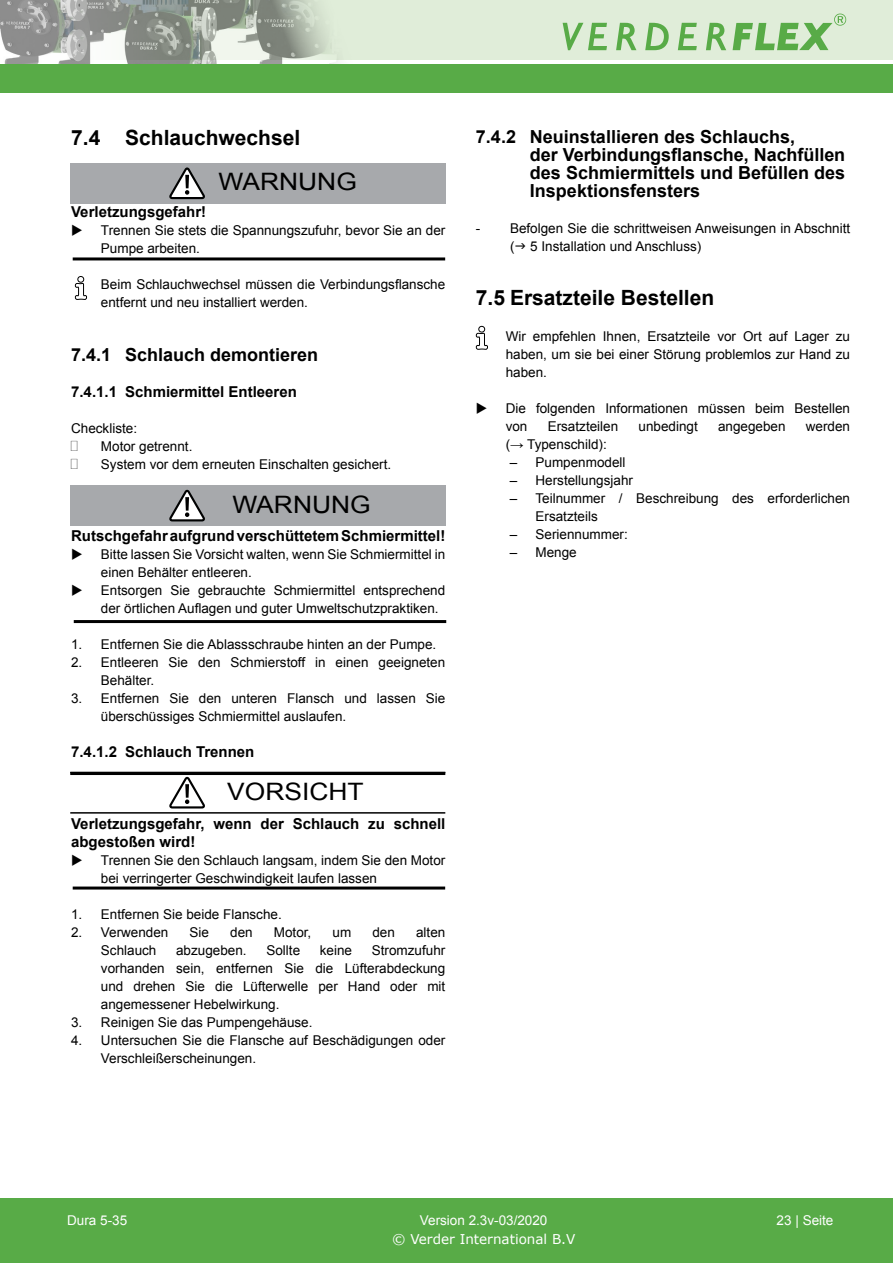
<style>
.page{position:relative;width:893px;height:1263px;background:#fff}
.page>*{position:absolute;margin:0;border:0;box-sizing:border-box;transform-origin:0 0}
.t1{font:24px "Arial";color:#000;scale:1.1 1}
.t2{font:700 21px "Arial";color:#000}
.t3{font:700 18px/18px "Arial";color:#000}
.t4{font:700 15px/18px "Arial";color:#000}
.t5{font:13.5px/18px "Arial";color:#000}
.t6{font:13.5px "Arial";color:#fff}
.t7{font:13.5px "Verdana";color:#fff}
</style>
<div class="page">
<div style="left:0;top:1198px;width:893px;height:65px;background:#58ab47"></div>
<div style="left:36px;top:0;width:857px;height:59px;background:#e0edd9"></div>
<div style="left:0;top:64px;width:893px;height:29px;background:#58ab47"></div>
<svg style="left:0;top:0;width:697px;height:64px"></svg>
<svg style="left:706px;top:23px;width:20px;height:27px"></svg>
<svg style="left:733px;top:14px;width:113px;height:36px"></svg>
<div style="left:70px;top:163px;width:375px;height:40px;background:#a7a9ac"></div>
<svg style="left:170px;top:167px;width:35px;height:33px"></svg>
<hr style="left:73px;top:257px;width:372px;height:3px;background:#000">
<svg style="left:75px;top:276px;width:12px;height:24px"></svg>
<div style="left:70px;top:485px;width:375px;height:41px;background:#a7a9ac"></div>
<svg style="left:170px;top:489px;width:35px;height:33px"></svg>
<hr style="left:74px;top:620px;width:372px;height:3px;background:#000">
<hr style="left:73px;top:886px;width:372px;height:3px;background:#000">
<svg style="left:170px;top:776px;width:35px;height:33px"></svg>
<hr style="left:70px;top:812px;width:375px;height:2px;background:#000">
<hr style="left:70px;top:772px;width:375px;height:3px;background:#000">
<svg style="left:476px;top:326px;width:12px;height:24px"></svg>
<h2 class="t2" style="left:71px;top:124px;width:231px">7.4 Schlauchwechsel</h2>
<h1 class="t1" style="left:219px;top:166px;width:127px">WARNUNG</h1>
<p class="t4" style="left:71px;top:203px;width:137px">Verletzungsgefahr!</p>
<p class="t5" style="left:101px;top:221px;width:346px;text-indent:-30px">◆ Trennen Sie stets die Spannungszufuhr, bevor Sie an der<br>Pumpe arbeiten.</p>
<p class="t5" style="left:101px;top:275px;width:346px">Beim Schlauchwechsel müssen die Verbindungsflansche entfernt und neu installiert werden.</p>
<h3 class="t3" style="left:71px;top:346px;width:249px">7.4.1 Schlauch demontieren</h3>
<p class="t4" style="left:71px;top:383px;width:227px">7.4.1.1 Schmiermittel Entleeren</p>
<p class="t5" style="left:101px;top:419px;width:292px;text-indent:-30px">Checkliste:<br>Motor getrennt.<br>System vor dem erneuten Einschalten gesichert.</p>
<h1 class="t1" style="left:232px;top:488px;width:127px">WARNUNG</h1>
<p class="t4" style="left:71px;top:527px;width:376px">Rutschgefahr aufgrund verschüttetem Schmiermittel!</p>
<p class="t5" style="left:101px;top:545px;width:346px;text-indent:-30px">◆ Bitte lassen Sie Vorsicht walten, wenn Sie Schmiermittel in einen Behälter entleeren.</p>
<p class="t5" style="left:101px;top:581px;width:346px;text-indent:-30px">◆ Entsorgen Sie gebrauchte Schmiermittel entsprechend der örtlichen Auflagen und guter Umweltschutzpraktiken.</p>
<p class="t5" style="left:71px;top:635px;width:367px">1. Entfernen Sie die Ablassschraube hinten an der Pumpe.</p>
<p class="t5" style="left:101px;top:653px;width:346px;text-indent:-30px">2. Entleeren Sie den Schmierstoff in einen geeigneten<br>Behälter.</p>
<p class="t5" style="left:101px;top:689px;width:346px;text-indent:-30px">3. Entfernen Sie den unteren Flansch und lassen Sie überschüssiges Schmiermittel auslaufen.</p>
<p class="t4" style="left:71px;top:743px;width:185px">7.4.1.2 Schlauch Trennen</p>
<h1 class="t1" style="left:227px;top:775px;width:126px">VORSICHT</h1>
<p class="t4" style="left:71px;top:815px;width:376px">Verletzungsgefahr, wenn der Schlauch zu schnell abgestoßen wird!</p>
<p class="t5" style="left:101px;top:851px;width:346px;text-indent:-30px">◆ Trennen Sie den Schlauch langsam, indem Sie den Motor bei verringerter Geschwindigkeit laufen lassen</p>
<p class="t5" style="left:71px;top:905px;width:212px">1. Entfernen Sie beide Flansche.</p>
<p class="t5" style="left:71px;top:923px;width:99px">2. Verwenden</p>
<p class="t5" style="left:190px;top:923px;width:21px">Sie</p>
<p class="t5" style="left:230px;top:923px;width:24px">den</p>
<p class="t5" style="left:274px;top:923px;width:39px">Motor,</p>
<p class="t5" style="left:333px;top:923px;width:20px">um</p>
<p class="t5" style="left:372px;top:923px;width:24px">den</p>
<p class="t5" style="left:416px;top:923px;width:31px">alten</p>
<p class="t5" style="left:101px;top:941px;width:57px">Schlauch</p>
<p class="t5" style="left:176px;top:941px;width:72px">abzugeben.</p>
<p class="t5" style="left:266px;top:941px;width:35px">Sollte</p>
<p class="t5" style="left:320px;top:941px;width:34px">keine</p>
<p class="t5" style="left:101px;top:941px;width:346px;text-align:justify;text-indent:271px">Stromzufuhr vorhanden sein, entfernen Sie die Lüfterabdeckung und drehen Sie die Lüfterwelle per Hand oder mit angemessener Hebelwirkung.</p>
<p class="t5" style="left:71px;top:1013px;width:243px">3. Reinigen Sie das Pumpengehäuse.</p>
<p class="t5" style="left:101px;top:1031px;width:346px;text-indent:-30px">4. Untersuchen Sie die Flansche auf Beschädigungen oder<br>Verschleißerscheinungen.</p>
<h3 class="t3" style="left:530px;top:128px;width:317px;text-indent:-54px">7.4.2 Neuinstallieren des Schlauchs,<br>der Verbindungsflansche, Nachfüllen des Schmiermittels und Befüllen des Inspektionsfensters</h3>
<p class="t5" style="left:510px;top:219px;width:342px;text-indent:-34px">- Befolgen Sie die schrittweisen Anweisungen in Abschnitt ( 5 Installation und Anschluss)</p>
<h2 class="t2" style="left:476px;top:283px;width:240px">7.5 Ersatzteile Bestellen</h2>
<p class="t5" style="left:506px;top:327px;width:346px;text-align:justify">Wir empfehlen Ihnen, Ersatzteile vor Ort auf Lager zu haben, um sie bei einer Störung problemlos zur Hand zu haben.</p>
<p class="t5" style="left:506px;top:399px;width:346px;text-indent:-30px">◆ Die folgenden Informationen müssen beim Bestellen von</p>
<p class="t5" style="left:548px;top:417px;width:72px">Ersatzteilen</p>
<p class="t5" style="left:638px;top:417px;width:61px">unbedingt</p>
<p class="t5" style="left:718px;top:417px;width:69px">angegeben</p>
<p class="t5" style="left:806px;top:417px;width:46px">werden</p>
<p class="t5" style="left:506px;top:435px;width:103px">(→ Typenschild):</p>
<p class="t5" style="left:510px;top:453px;width:117px">– Pumpenmodell</p>
<p class="t5" style="left:510px;top:471px;width:125px">– Herstellungsjahr</p>
<p class="t5" style="left:535px;top:489px;width:316px;text-indent:-26px">– Teilnummer / Beschreibung des erforderlichen<br>Ersatzteils</p>
<p class="t5" style="left:510px;top:525px;width:119px">– Seriennummer:</p>
<p class="t5" style="left:510px;top:543px;width:68px">– Menge</p>
<p class="t6" style="left:67px;top:1211px;width:62px">Dura 5-35</p>
<p class="t6" style="left:420px;top:1211px;width:129px">Version 2.3v-03/2020</p>
<p class="t6" style="left:777px;top:1211px;width:58px">23 | Seite</p>
<p class="t7" style="left:392px;top:1230px;width:185px">© Verder International B.V</p>
</div>
